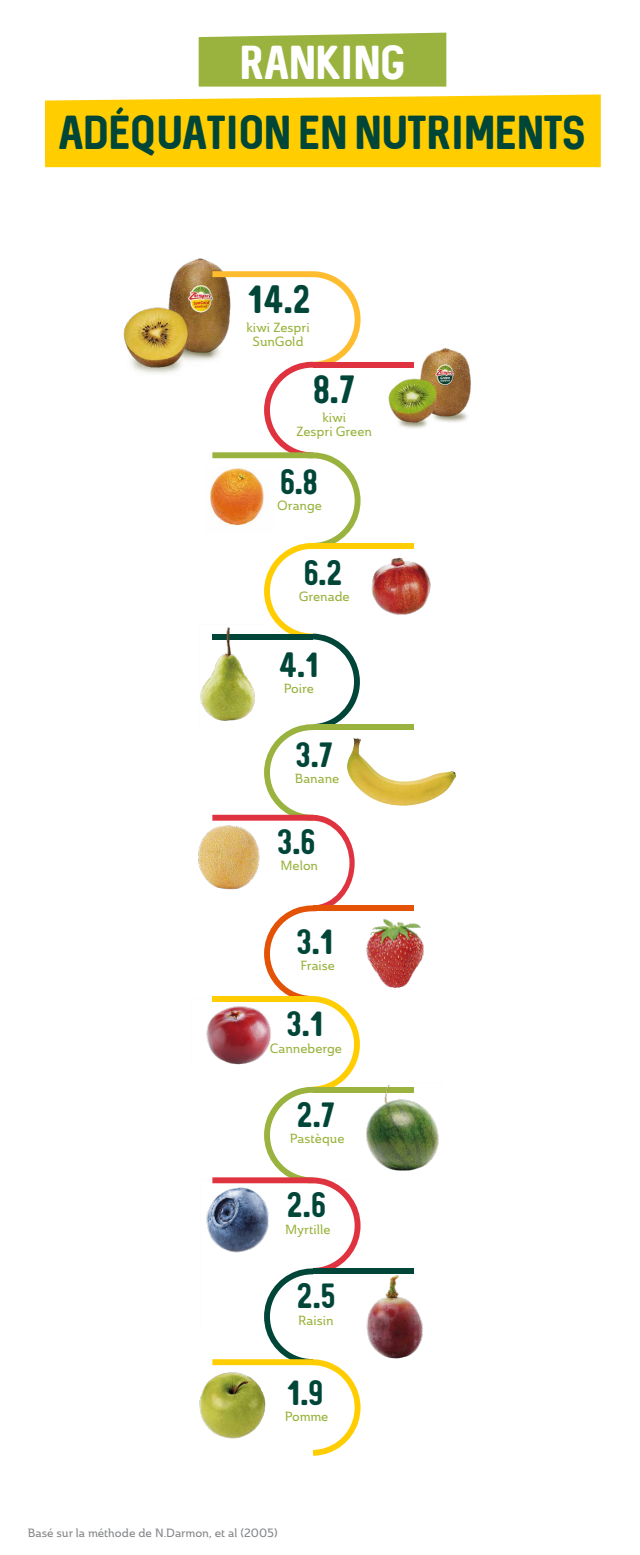
<style>
.page{position:relative;width:640px;height:1555px;background:#fff}
.page>*{position:absolute;margin:0;border:0;box-sizing:border-box;transform-origin:0 0}
.t1{font:38.12px "Sequel";color:#004638;scale:1.06 1}
.t2{font:38.06px "Sequel";color:#fff;scale:1.06 1}
.t3{font:31.62px "Sequel Neue";color:#004638;scale:1.06 1}
.t4{font:28.12px "Sequel Neue";color:#004638;scale:1.06 1}
.t5{font:13.12px/14.4px "Ainslie Nor Med";color:#99b33e;text-align:center}
.t6{font:11.88px "Ainslie Nor Med";color:#848689}
.s1{font-family:"Sequel Neue"}
</style>
<div class="page">
<div style="left:45px;top:94px;width:556px;height:73px;background:#ffcd00"></div>
<div style="left:199px;top:33px;width:247px;height:54px;background:#99b33e"></div>
<img style="left:206px;top:1203px;width:6px;height:36px">
<img style="left:123px;top:258px;width:100px;height:116px">
<img style="left:388px;top:348px;width:83px;height:81px">
<div style="left:313px;top:362px;width:100px;height:6px;background:#e03340"></div>
<div style="left:313px;top:543px;width:100px;height:6px;background:#ffcd00"></div>
<div style="left:313px;top:905px;width:100px;height:6px;background:#e35205"></div>
<img style="left:366px;top:919px;width:58px;height:69px">
<img style="left:199px;top:1379px;width:13px;height:52px">
<img style="left:210px;top:486px;width:2px;height:22px">
<div style="left:313px;top:724px;width:100px;height:6px;background:#99b33e"></div>
<div style="left:313px;top:1086px;width:100px;height:6px;background:#99b33e"></div>
<img style="left:366px;top:1272px;width:57px;height:87px">
<img style="left:371px;top:557px;width:60px;height:58px">
<img style="left:198px;top:829px;width:14px;height:56px">
<img style="left:200px;top:674px;width:12px;height:43px">
<img style="left:361px;top:756px;width:95px;height:50px">
<img style="left:206px;top:1018px;width:6px;height:34px">
<div style="left:313px;top:1268px;width:100px;height:6px;background:#004638"></div>
<img style="left:362px;top:1084px;width:77px;height:87px">
<svg style="left:212px;top:271px;width:149px;height:1184px"></svg>
<h2 class="t2" style="left:240px;top:36px;width:158px">RANKING</h2>
<h1 class="t1" style="left:59px;top:107px;width:499px">AD<span class="s1">é</span>QUATION EN NUTRIMENTS</h1>
<h3 class="t3" style="left:247px;top:278px;width:62px">14.2</h3>
<p class="t5" style="left:246px;top:320px;width:65px">kiwi Zespri<br>SunGold</p>
<h3 class="t3" style="left:313px;top:368px;width:42px">8.7</h3>
<p class="t5" style="left:297px;top:410px;width:77px">kiwi<br>Zespri Green</p>
<h3 class="t4" style="left:280px;top:462px;width:37px">6.8</h3>
<p class="t5" style="left:277px;top:498px;width:46px">Orange</p>
<h3 class="t4" style="left:304px;top:553px;width:39px">6.2</h3>
<p class="t5" style="left:299px;top:590px;width:52px">Grenade</p>
<h3 class="t4" style="left:279px;top:645px;width:40px">4.1</h3>
<p class="t5" style="left:284px;top:681px;width:32px">Poire</p>
<h3 class="t4" style="left:296px;top:735px;width:37px">3.7</h3>
<p class="t5" style="left:295px;top:771px;width:46px">Banane</p>
<h3 class="t4" style="left:277px;top:822px;width:38px">3.6</h3>
<p class="t5" style="left:281px;top:858px;width:39px">Melon</p>
<h3 class="t4" style="left:296px;top:922px;width:37px">3.1</h3>
<p class="t5" style="left:301px;top:958px;width:36px">Fraise</p>
<h3 class="t4" style="left:287px;top:1005px;width:37px">3.1</h3>
<p class="t5" style="left:270px;top:1041px;width:74px">Canneberge</p>
<h3 class="t4" style="left:296px;top:1095px;width:38px">2.7</h3>
<p class="t5" style="left:290px;top:1131px;width:56px">Pastèque</p>
<h3 class="t4" style="left:287px;top:1185px;width:39px">2.6</h3>
<p class="t5" style="left:285px;top:1221px;width:47px">Myrtille</p>
<h3 class="t4" style="left:296px;top:1276px;width:39px">2.5</h3>
<p class="t5" style="left:298px;top:1313px;width:37px">Raisin</p>
<h3 class="t4" style="left:287px;top:1373px;width:36px">1.9</h3>
<p class="t5" style="left:285px;top:1409px;width:45px">Pomme</p>
<p class="t6" style="left:28px;top:1524px;width:251px">Basé sur la méthode de N.Darmon, et al (2005)</p>
</div>
